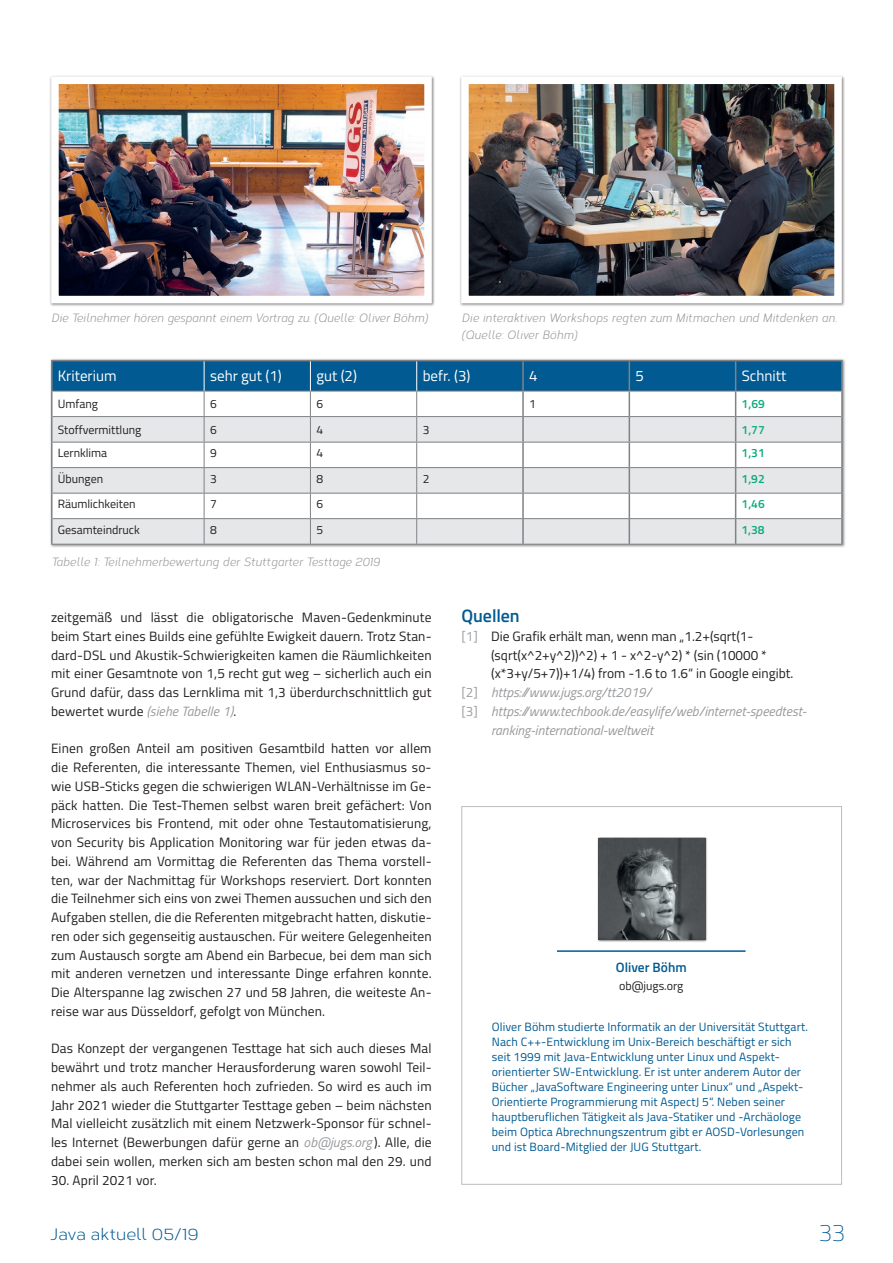
<style>
.page{position:relative;width:893px;height:1263px;background:#fff}
.page>*{position:absolute;margin:0;border:0;box-sizing:border-box;transform-origin:0 0}
.t1{font:100 24px "Titillium";color:#015a92}
.t2{font:600 18px "Titillium";letter-spacing:-.005em;color:#015a92}
.t3{font:16.5px "Corbert";color:#015a92}
.t4{font:15px "Titillium";color:#fff}
.t5{font:13.5px/18.8px "Titillium";letter-spacing:.01em;color:#231f20;text-align:justify}
.t6{font:italic 13.5px "Titillium";color:#97999c}
.t7{font:600 13.5px "Titillium";color:#015a92}
.t8{font:12px/15px "Titillium";letter-spacing:.01em;color:#015a92}
.t9{font:italic 12px/16.5px "Corbert Condensed";color:#939598}
.t10{font:12px "Titillium";color:#231f20}
.t11{font:600 12px "Titillium";color:#09ab7b}
.s1{font-style:italic;color:#97999c}
.s2{color:#9d9fa2}
.s3{font-style:normal;color:#9d9fa2}
</style>
<div class="page">
<div style="left:49px;top:358px;width:797px;height:190px;background:#231f20;opacity:.5"></div>
<hr style="left:51px;top:360px;width:153px;height:1px;background:#808285">
<hr style="left:51px;top:361px;width:2px;height:30px;background:#808285">
<hr style="left:204px;top:360px;width:106px;height:1px;background:#808285">
<hr style="left:310px;top:360px;width:107px;height:1px;background:#808285">
<hr style="left:417px;top:360px;width:106px;height:1px;background:#808285">
<hr style="left:523px;top:360px;width:106px;height:1px;background:#808285">
<hr style="left:629px;top:360px;width:107px;height:1px;background:#808285">
<hr style="left:736px;top:360px;width:107px;height:1px;background:#808285">
<hr style="left:841px;top:361px;width:2px;height:30px;background:#808285">
<hr style="left:51px;top:391px;width:2px;height:26px;background:#808285">
<hr style="left:841px;top:391px;width:2px;height:26px;background:#808285">
<hr style="left:51px;top:417px;width:2px;height:25px;background:#808285">
<hr style="left:841px;top:417px;width:2px;height:25px;background:#808285">
<hr style="left:51px;top:442px;width:2px;height:26px;background:#808285">
<hr style="left:841px;top:442px;width:2px;height:26px;background:#808285">
<hr style="left:51px;top:468px;width:2px;height:25px;background:#808285">
<hr style="left:841px;top:468px;width:2px;height:25px;background:#808285">
<hr style="left:51px;top:493px;width:2px;height:26px;background:#808285">
<hr style="left:841px;top:493px;width:2px;height:26px;background:#808285">
<hr style="left:51px;top:519px;width:2px;height:25px;background:#808285">
<hr style="left:841px;top:519px;width:2px;height:25px;background:#808285">
<svg style="left:52px;top:361px;width:790px;height:183px"></svg>
<hr style="left:523px;top:518px;width:106px;height:1px;background:#808285">
<hr style="left:629px;top:518px;width:107px;height:1px;background:#808285">
<hr style="left:736px;top:518px;width:105px;height:1px;background:#808285">
<hr style="left:51px;top:544px;width:153px;height:1px;background:#808285">
<hr style="left:204px;top:544px;width:106px;height:1px;background:#808285">
<hr style="left:310px;top:544px;width:107px;height:1px;background:#808285">
<hr style="left:417px;top:544px;width:106px;height:1px;background:#808285">
<hr style="left:523px;top:544px;width:106px;height:1px;background:#808285">
<hr style="left:629px;top:544px;width:107px;height:1px;background:#808285">
<hr style="left:736px;top:544px;width:107px;height:1px;background:#808285">
<hr style="left:416px;top:361px;width:1px;height:30px;background:#fff">
<div style="left:461px;top:806px;width:381px;height:379px;border:1px solid #bcbdc0"></div>
<div style="left:597px;top:837px;width:111px;height:105px;background:#231f20;opacity:.75"></div>
<img style="left:599px;top:838px;width:106px;height:102px">
<hr style="left:557px;top:950px;width:189px;height:2px;background:#015a92">
<img style="left:50px;top:76px;width:385px;height:230px">
<img style="left:460px;top:76px;width:385px;height:230px">
<p class="t9" style="left:51px;top:309px;width:378px">Die Teilnehmer hören gespannt einem Vortrag zu. (Quelle: Oliver Böhm)</p>
<p class="t9" style="left:461px;top:309px;width:377px">Die interaktiven Workshops regten zum Mitmachen und Mitdenken an. (Quelle: Oliver Böhm)</p>
<p class="t4" style="left:58px;top:365px;width:60px">Kriterium</p>
<p class="t4" style="left:210px;top:365px;width:73px">sehr gut (1)</p>
<p class="t4" style="left:316px;top:365px;width:42px">gut (2)</p>
<p class="t4" style="left:423px;top:365px;width:49px">befr. (3)</p>
<p class="t4" style="left:529px;top:365px;width:10px">4</p>
<p class="t4" style="left:635px;top:365px;width:10px">5</p>
<p class="t4" style="left:742px;top:365px;width:46px">Schnitt</p>
<p class="t10" style="left:58px;top:395px;width:42px">Umfang</p>
<p class="t10" style="left:210px;top:395px;width:8px">6</p>
<p class="t10" style="left:316px;top:395px;width:8px">6</p>
<p class="t10" style="left:529px;top:395px;width:8px">1</p>
<p class="t11" style="left:742px;top:395px;width:25px">1,69</p>
<p class="t10" style="left:58px;top:421px;width:85px">Stoffvermittlung</p>
<p class="t10" style="left:210px;top:421px;width:8px">6</p>
<p class="t10" style="left:316px;top:421px;width:8px">4</p>
<p class="t10" style="left:423px;top:421px;width:8px">3</p>
<p class="t11" style="left:742px;top:421px;width:25px">1,77</p>
<p class="t10" style="left:58px;top:444px;width:51px">Lernklima</p>
<p class="t10" style="left:210px;top:444px;width:8px">9</p>
<p class="t10" style="left:316px;top:444px;width:8px">4</p>
<p class="t11" style="left:742px;top:444px;width:25px">1,31</p>
<p class="t10" style="left:58px;top:470px;width:47px">Übungen</p>
<p class="t10" style="left:210px;top:470px;width:8px">3</p>
<p class="t10" style="left:316px;top:470px;width:8px">8</p>
<p class="t10" style="left:423px;top:470px;width:8px">2</p>
<p class="t11" style="left:742px;top:469px;width:25px">1,92</p>
<p class="t10" style="left:58px;top:495px;width:79px">Räumlichkeiten</p>
<p class="t10" style="left:210px;top:495px;width:8px">7</p>
<p class="t10" style="left:316px;top:495px;width:8px">6</p>
<p class="t11" style="left:742px;top:495px;width:25px">1,46</p>
<p class="t10" style="left:58px;top:521px;width:84px">Gesamteindruck</p>
<p class="t10" style="left:210px;top:521px;width:8px">8</p>
<p class="t10" style="left:316px;top:521px;width:8px">5</p>
<p class="t11" style="left:742px;top:520px;width:25px">1,38</p>
<p class="t9" style="left:51px;top:553px;width:331px">Tabelle 1: Teilnehmerbewertung der Stuttgarter Testtage 2019</p>
<p class="t5" style="left:51px;top:607px;width:382px">zeitgemäß und lässt die obligatorische Maven-Gedenkminute beim Start eines Builds eine gefühlte Ewigkeit dauern. Trotz Stan&shy;dard-DSL und Akustik-Schwierigkeiten kamen die Räumlichkeiten mit einer Gesamtnote von 1,5 recht gut weg – sicherlich auch ein Grund dafür, dass das Lernklima mit 1,3 überdurchschnittlich gut bewertet wurde <span class="s1">(siehe Tabelle 1)</span>.</p>
<p class="t5" style="left:51px;top:739px;width:382px">Einen großen Anteil am positiven Gesamtbild hatten vor allem die Referenten, die interessante Themen, viel Enthusiasmus so&shy;wie USB-Sticks gegen die schwierigen WLAN-Verhältnisse im Ge&shy;päck hatten. Die Test-Themen selbst waren breit gefächert: Von Microservices bis Frontend, mit oder ohne Testautomatisierung, von Security bis Application Monitoring war für jeden etwas da&shy;bei. Während am Vormittag die Referenten das Thema vorstell&shy;ten, war der Nachmittag für Workshops reserviert. Dort konnten die Teilnehmer sich eins von zwei Themen aussuchen und sich den Aufgaben stellen, die die Referenten mitgebracht hatten, diskutie&shy;ren oder sich gegenseitig austauschen. Für weitere Gelegenheiten zum Austausch sorgte am Abend ein Barbecue, bei dem man sich mit anderen vernetzen und interessante Dinge erfahren konnte.<br>Die Alterspanne lag zwischen 27 und 58 Jahren, die weiteste An&shy;reise war aus Düsseldorf, gefolgt von München.</p>
<p class="t5" style="left:51px;top:1039px;width:382px">Das Konzept der vergangenen Testtage hat sich auch dieses Mal bewährt und trotz mancher Herausforderung waren sowohl Teil&shy;nehmer als auch Referenten hoch zufrieden. So wird es auch im Jahr 2021 wieder die Stuttgarter Testtage geben – beim nächsten Mal vielleicht zusätzlich mit einem Netzwerk-Sponsor für schnel&shy;les Internet (Bewerbungen dafür gerne an <span class="s1">ob@jugs.org</span> ). Alle, die dabei sein wollen, merken sich am besten schon mal den 29. und</p>
<p class="t5" style="left:51px;top:1170px;width:107px">30. April 2021 vor.</p>
<p class="t2" style="left:461px;top:602px;width:60px">Quellen</p>
<p class="t5" style="left:461px;top:626px;width:293px"><span class="s2">[1]</span> Die Grafik erhält man, wenn man „1.2+(sqrt(1-</p>
<p class="t5" style="left:491px;top:645px;width:277px">(sqrt(x^2+y^2))^2) + 1 - x^2-y^2) * (sin (10000 *</p>
<p class="t5" style="left:491px;top:664px;width:304px">(x*3+y/5+7))+1/4) from -1.6 to 1.6“ in Google eingibt.</p>
<p class="t6" style="left:461px;top:682px;width:192px"><span class="s3">[2]</span> https://www.jugs.org/tt2019/</p>
<p class="t6" style="left:461px;top:701px;width:347px"><span class="s3">[3]</span> https://www.techbook.de/easylife/web/internet-speedtest-</p>
<p class="t6" style="left:491px;top:720px;width:164px">ranking-international-weltweit</p>
<p class="t7" style="left:616px;top:957px;width:72px">Oliver Böhm</p>
<p class="t10" style="left:619px;top:977px;width:66px">ob@jugs.org</p>
<p class="t8" style="left:492px;top:1018px;width:318px">Oliver Böhm studierte Informatik an der Universität Stuttgart.<br>Nach C++-Entwicklung im Unix-Bereich beschäftigt er sich seit 1999 mit Java-Entwicklung unter Linux und Aspekt&shy;orientierter SW-Entwicklung. Er ist unter anderem Autor der Bücher „JavaSoftware Engineering unter Linux“ und „Aspekt-Orientierte Programmierung mit AspectJ 5“. Neben seiner hauptberuflichen Tätigkeit als Java-Statiker und -Archäologe beim Optica Abrechnungszentrum gibt er AOSD-Vorlesungen und ist Board-Mitglied der JUG Stuttgart.</p>
<p class="t3" style="left:50px;top:1222px;width:150px">Java aktuell 05/19</p>
<p class="t1" style="left:819px;top:1215px;width:28px">33</p>
</div>
